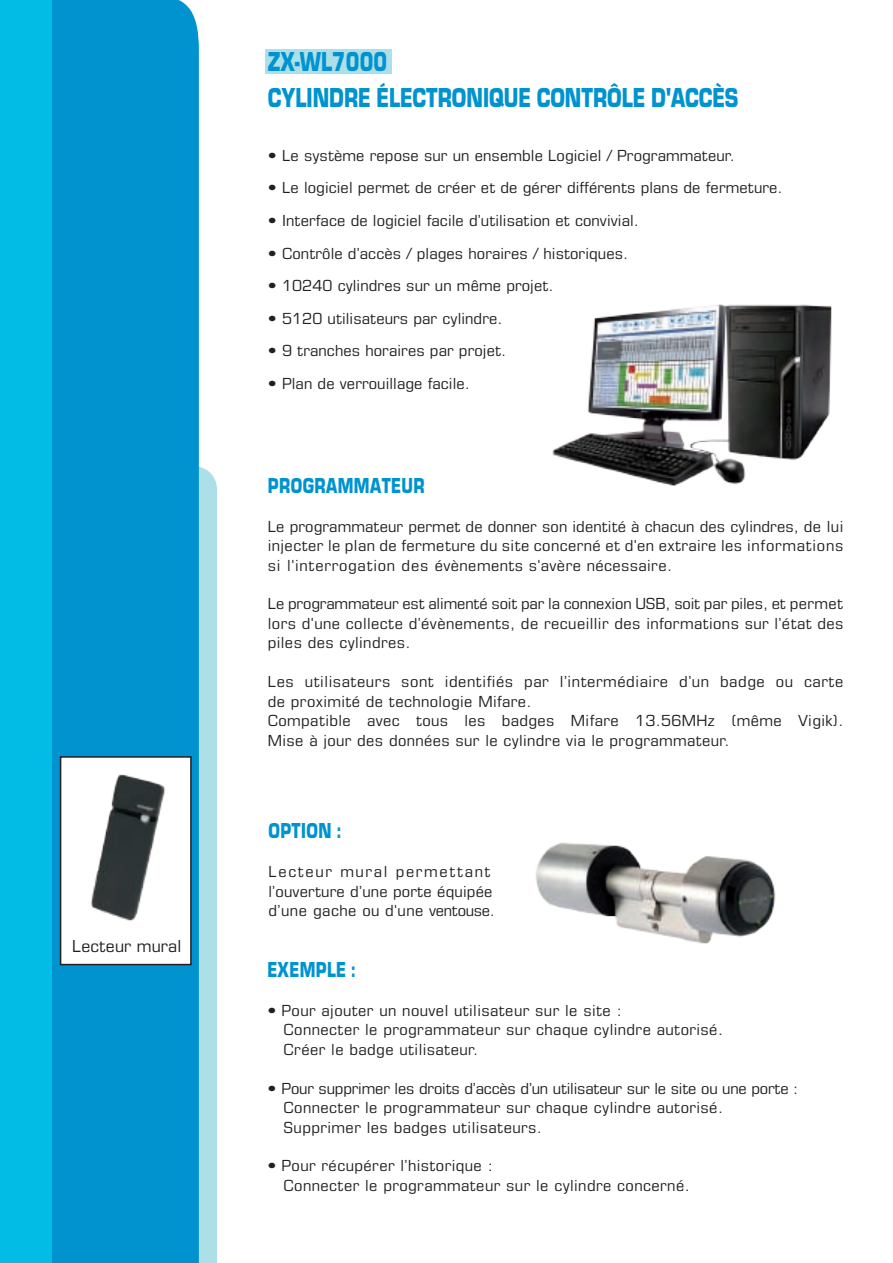
<style>
.page{position:relative;width:893px;height:1263px;background:#fff}
.page>*{position:absolute;margin:0;border:0;box-sizing:border-box;transform-origin:0 0}
.t1{font:900 condensed 28.5px/35.7px "Eurostile";color:#0093d0}
.t2{font:900 condensed 22.5px "Eurostile";letter-spacing:.02em;color:#0093d0}
.t3{font:condensed 16.65px "Eurostile";letter-spacing:.005em;color:#231f20;scale:1.18 1}
.t4{font:condensed 15.3px/19.5px "Eurostile";letter-spacing:.02em;color:#231f20;scale:1.18 1}
.s1{font-weight:700}
</style>
<div class="page">
<div style="left:265px;top:49px;width:126px;height:24px;background:#addfe9"></div>
<div style="left:199px;top:466px;width:18px;height:797px;background:#addfe9"></div>
<div style="left:51px;top:0;width:148px;height:1263px;background:#0093d0"></div>
<div style="left:0;top:0;width:51px;height:1263px;background:#02bce5"></div>
<div style="left:61px;top:757px;width:130px;height:207px;background:#fff"></div>
<img style="left:90px;top:774px;width:75px;height:147px">
<div style="left:60px;top:756px;width:132px;height:209px;border:2px solid #231f20"></div>
<img style="left:536px;top:842px;width:240px;height:102px">
<img style="left:552px;top:304px;width:280px;height:182px">
<p class="t3" style="left:72px;top:936px;width:94px">Lecteur mural</p>
<h1 class="t1" style="left:268px;top:44px;width:472px">ZX-WL7000<br>CYLINDRE ÉLECTRONIQUE CONTRÔLE D'ACCÈS</h1>
<p class="t4" style="left:268px;top:145px;width:397px"><span class="s1">•</span> Le système repose sur un ensemble Logiciel / Programmateur.</p>
<p class="t4" style="left:268px;top:178px;width:438px"><span class="s1">•</span> Le logiciel permet de créer et de gérer différents plans de fermeture.</p>
<p class="t4" style="left:268px;top:210px;width:316px"><span class="s1">•</span> Interface de logiciel facile d’utilisation et convivial.</p>
<p class="t4" style="left:268px;top:243px;width:307px"><span class="s1">•</span> Contrôle d’accès / plages horaires / historiques.</p>
<p class="t4" style="left:268px;top:276px;width:244px"><span class="s1">•</span> 10240 cylindres sur un même projet.</p>
<p class="t4" style="left:268px;top:308px;width:200px"><span class="s1">•</span> 5120 utilisateurs par cylindre.</p>
<p class="t4" style="left:268px;top:341px;width:203px"><span class="s1">•</span> 9 tranches horaires par projet.</p>
<p class="t4" style="left:268px;top:374px;width:173px"><span class="s1">•</span> Plan de verrouillage facile.</p>
<h2 class="t2" style="left:268px;top:473px;width:106px">PROGRA MMATEUR</h2>
<p class="t4" style="left:268px;top:516px;width:489px;text-align:justify">Le programmateur permet de donner son identité à chacun des cylindres, de lui injecter le plan de fermeture du site concerné et d'en extraire les informations si l'interrogation des évènements s'avère nécessaire.</p>
<p class="t4" style="left:268px;top:594px;width:489px;text-align:justify">Le programmateur est alimenté soit par la connexion USB, soit par piles, et permet lors d'une collecte d’évènements, de recueillir des informations sur l’état des piles des cylindres.</p>
<p class="t4" style="left:268px;top:672px;width:489px">Les utilisateurs sont identifiés par l’intermédiaire d’un badge ou carte de proximité de technologie Mifare.<br>Compatible avec tous les badges Mifare 13.56MHz (même Vigik).<br>Mise à jour des données sur le cylindre via le programmateur.</p>
<h2 class="t2" style="left:268px;top:819px;width:27px">OPTION</h2>
<h2 class="t2" style="left:337px;top:819px;width:5px">:</h2>
<p class="t4" style="left:268px;top:861px;width:193px">Lecteur mural permettant l’ouverture d’une porte équipée d’une gache ou d'une ventouse.</p>
<h2 class="t2" style="left:267px;top:957px;width:90px">EXEMPLE :</h2>
<p class="t4" style="left:284px;top:1000px;width:374px;text-indent:-16px"><span class="s1">•</span> Pour ajouter un nouvel utilisateur sur le site :<br>Connecter le programmateur sur chaque cylindre autorisé.<br>Créer le badge utilisateur.</p>
<p class="t4" style="left:284px;top:1078px;width:438px;text-indent:-16px"><span class="s1">•</span> Pour supprimer les droits d’accès d’un utilisateur sur le site ou une porte :<br>Connecter le programmateur sur chaque cylindre autorisé.<br>Supprimer les badges utilisateurs.</p>
<p class="t4" style="left:284px;top:1156px;width:346px;text-indent:-16px"><span class="s1">•</span> Pour récupérer l’historique :<br>Connecter le programmateur sur le cylindre concerné.</p>
</div>
